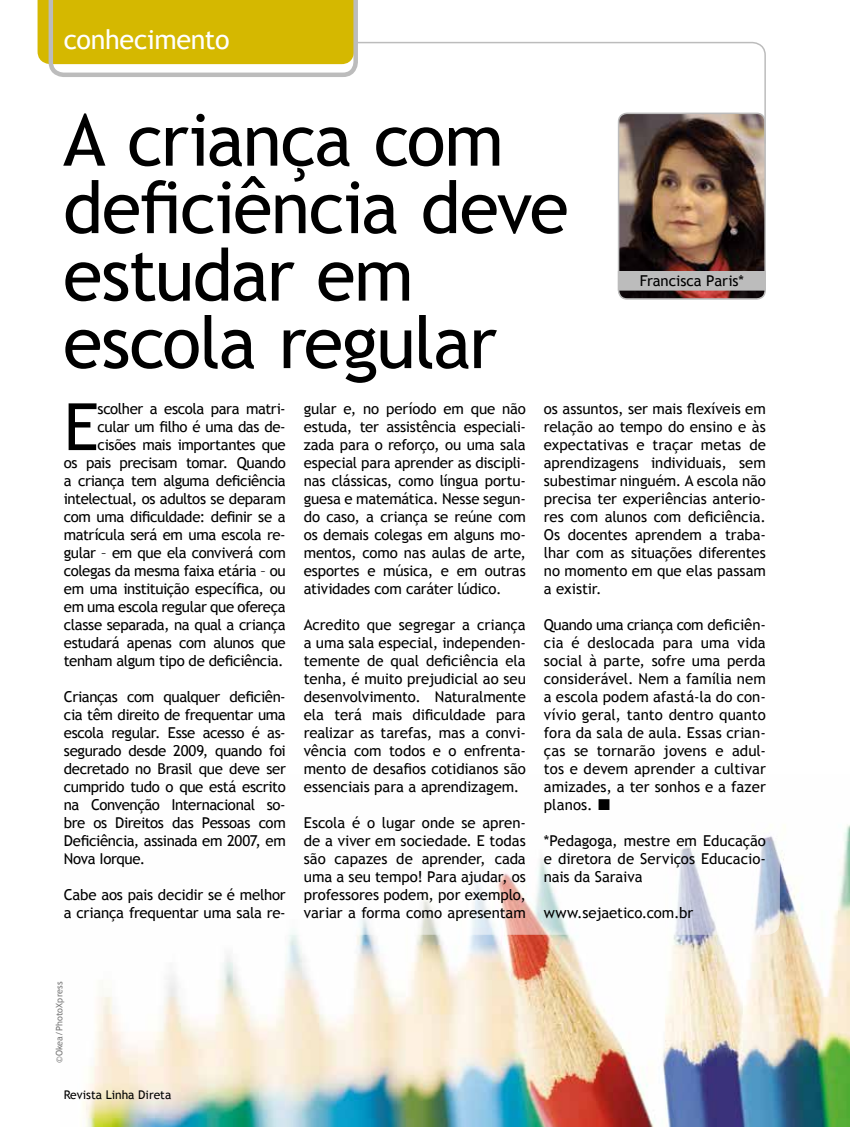
<style>
.page{position:relative;width:851px;height:1127px;background:#fff}
.page>*{position:absolute;margin:0;border:0;box-sizing:border-box;transform-origin:0 0}
.t1{font:72px/67.5px "Trebuchet MS";letter-spacing:-.025em;color:#000}
.t2{font:65.25px "Trebuchet MS";color:#000}
.t3{font:27px "Trebuchet MS";letter-spacing:-.015em;color:#fff}
.t4{font:15px/18px "Trebuchet MS";letter-spacing:-.02em;color:#000;text-align:justify}
.t5{font:12px "Trebuchet MS";color:#000}
.t6{font:9px "Trebuchet MS";letter-spacing:.01em;color:#777}
</style>
<div class="page">
<img style="left:82px;top:824px;width:767px;height:303px">
<div style="left:50px;top:566px;width:729px;height:369px;background:#fff;border-radius:13px"></div>
<svg style="left:38px;top:0;width:320px;height:77px;background:#d7c02a"></svg>
<img style="left:620px;top:145px;width:145px;height:154px">
<div style="left:617px;top:113px;width:148px;height:187px;border:2px solid #bcbcbc;border-radius:9px"></div>
<div style="left:618px;top:272px;width:147px;height:18px;background:#bcbcbc"></div>
<div style="left:617px;top:271px;width:148px;height:20px;border:1px solid #bcbcbc"></div>
<svg style="left:353px;top:41px;width:413px;height:104px"></svg>
<h3 class="t3" style="left:64px;top:23px;width:167px">conhecimento</h3>
<h1 class="t1" style="left:63px;top:107px;width:507px">A criança com deficiência deve estudar em escola regular</h1>
<h2 class="t2" style="left:64px;top:388px;width:36px">E</h2>
<p class="t4" style="left:639px;top:272px;width:106px">Francisca Paris*</p>
<p class="t4" style="left:544px;top:400px;width:223px">os assuntos, ser mais flexíveis em relação ao tempo do ensino e às expectativas e traçar metas de aprendizagens individuais, sem subestimar ninguém. A escola não precisa ter experiências anterio&shy;res com alunos com deficiência.<br>Os docentes aprendem a traba&shy;lhar com as situações diferentes no momento em que elas passam a existir.</p>
<p class="t4" style="left:544px;top:616px;width:223px">Quando uma criança com deficiên&shy;cia é deslocada para uma vida social à parte, sofre uma perda considerável. Nem a família nem a escola podem afastá-la do con&shy;vívio geral, tanto dentro quanto fora da sala de aula. Essas crian&shy;ças se tornarão jovens e adul&shy;tos e devem aprender a cultivar amizades, a ter sonhos e a fazer planos.</p>
<p class="t4" style="left:544px;top:832px;width:223px">*Pedagoga, mestre em Educação e diretora de Serviços Educacio&shy;nais da Saraiva</p>
<p class="t4" style="left:544px;top:904px;width:151px">www.sejaetico.com.br</p>
<p class="t4" style="left:304px;top:400px;width:223px">gular e, no período em que não estuda, ter assistência especiali&shy;zada para o reforço, ou uma sala especial para aprender as discipli&shy;nas clássicas, como língua portu&shy;guesa e matemática. Nesse segun&shy;do caso, a criança se reúne com os demais colegas em alguns mo&shy;mentos, como nas aulas de arte, esportes e música, e em outras atividades com caráter lúdico.</p>
<p class="t4" style="left:304px;top:616px;width:223px">Acredito que segregar a criança a uma sala especial, independen&shy;temente de qual deficiência ela tenha, é muito prejudicial ao seu desenvolvimento. Naturalmente ela terá mais dificuldade para realizar as tarefas, mas a convi&shy;vência com todos e o enfrenta&shy;mento de desafios cotidianos são essenciais para a aprendizagem.</p>
<p class="t4" style="left:304px;top:814px;width:223px">Escola é o lugar onde se apren&shy;de a viver em sociedade. E todas são capazes de aprender, cada uma a seu tempo! Para ajudar, os professores podem, por exemplo, variar a forma como apresentam</p>
<p class="t4" style="left:64px;top:400px;width:223px;text-align:right">scolher a escola para matri&shy;cular um filho é uma das de&shy;cisões mais importantes que<br>os pais precisam tomar. Quando a criança tem alguma deficiência intelectual, os adultos se deparam com uma dificuldade: definir se a matrícula será em uma escola re&shy;gular – em que ela conviverá com colegas da mesma faixa etária – ou em uma instituição específica, ou em uma escola regular que ofereça classe separada, na qual a criança estudará apenas com alunos que tenham algum tipo de deficiência.</p>
<p class="t4" style="left:64px;top:688px;width:223px">Crianças com qualquer deficiên&shy;cia têm direito de frequentar uma escola regular. Esse acesso é as&shy;segurado desde 2009, quando foi decretado no Brasil que deve ser cumprido tudo o que está escrito na Convenção Internacional so&shy;bre os Direitos das Pessoas com Deficiência, assinada em 2007, em Nova Iorque.</p>
<p class="t4" style="left:64px;top:886px;width:223px">Cabe aos pais decidir se é melhor a criança frequentar uma sala re-</p>
<p class="t6" style="left:54px;top:1063px;width:83px;rotate:-90deg">©Okea/PhotoXpress</p>
<p class="t5" style="left:64px;top:1088px;width:109px">Revista Linha Direta</p>
</div>
